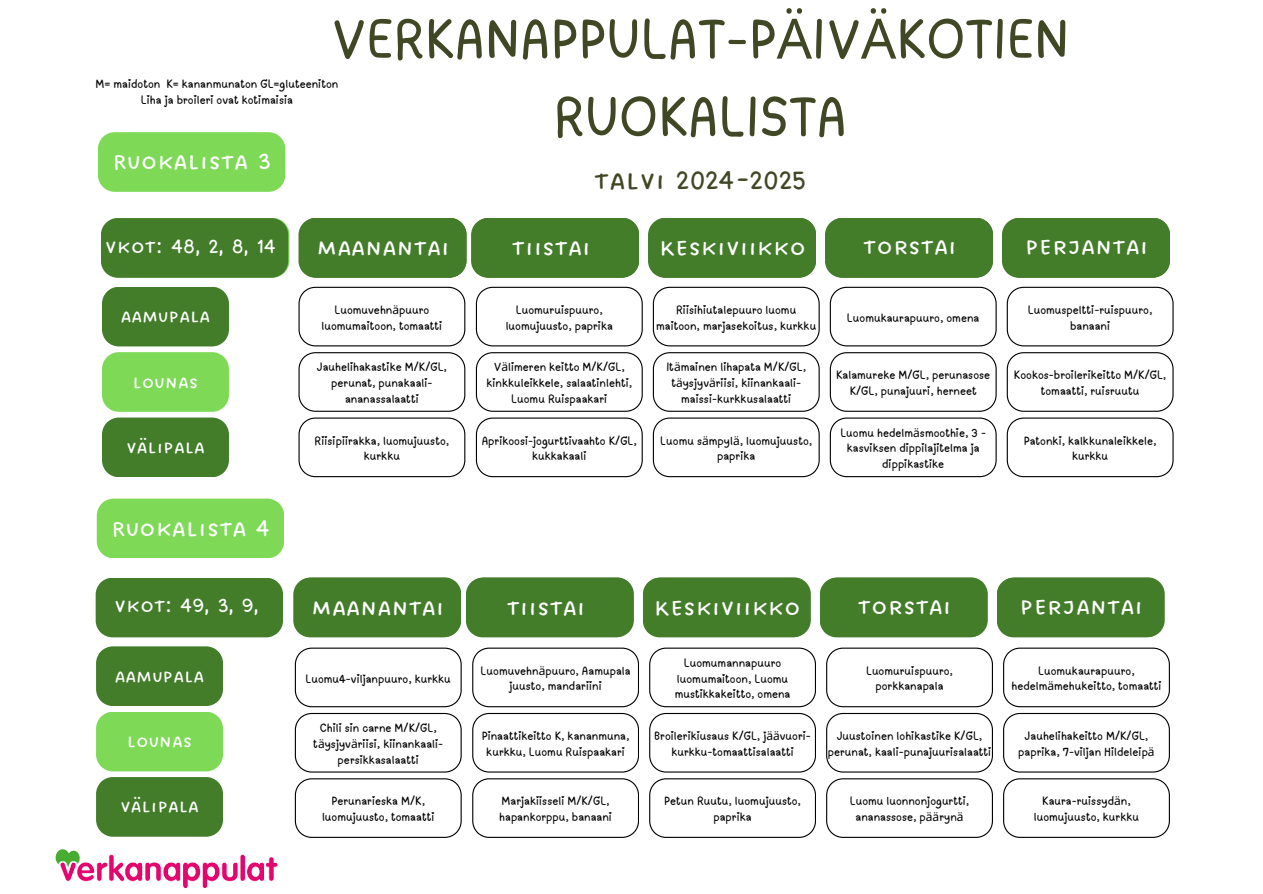
<style>
.page{position:relative;width:1263px;height:894px;background:#fff}
.page>*{position:absolute;margin:0;border:0;box-sizing:border-box;transform-origin:0 0}
.t1{font:55.5px/77.7px "lulu";color:#404725;text-align:center}
.t2{font:36px "DO All Caps Regular";color:#404725}
.t3{font:31.5px "DO All Caps Regular";color:#fff}
.t4{font:27px "DO All Caps Regular";color:#fff}
.t5{font:24px "DO All Caps Regular";color:#fff}
.t6{font:12px/15.8px "lulu";color:#000;text-align:center}
.s1{font-family:"Noto Sans"}
</style>
<div class="page">
<div style="left:102px;top:287px;width:127px;height:59px;background:#437d2a"></div>
<div style="left:102px;top:352px;width:127px;height:59px;background:#7ed957"></div>
<div style="left:102px;top:417px;width:127px;height:60px;background:#437d2a"></div>
<svg style="left:298px;top:287px;width:167px;height:59px"></svg>
<svg style="left:298px;top:352px;width:167px;height:59px"></svg>
<svg style="left:298px;top:417px;width:167px;height:60px"></svg>
<svg style="left:476px;top:287px;width:167px;height:59px"></svg>
<svg style="left:476px;top:352px;width:167px;height:59px"></svg>
<svg style="left:476px;top:417px;width:167px;height:60px"></svg>
<svg style="left:653px;top:287px;width:167px;height:59px"></svg>
<svg style="left:653px;top:352px;width:167px;height:59px"></svg>
<svg style="left:653px;top:417px;width:167px;height:60px"></svg>
<svg style="left:830px;top:287px;width:167px;height:59px"></svg>
<svg style="left:830px;top:352px;width:167px;height:59px"></svg>
<svg style="left:830px;top:417px;width:167px;height:60px"></svg>
<svg style="left:1007px;top:287px;width:166px;height:59px"></svg>
<svg style="left:1007px;top:352px;width:166px;height:59px"></svg>
<svg style="left:1007px;top:417px;width:166px;height:60px"></svg>
<svg style="left:295px;top:647px;width:167px;height:125px"></svg>
<svg style="left:295px;top:778px;width:167px;height:59px"></svg>
<svg style="left:472px;top:647px;width:167px;height:125px"></svg>
<svg style="left:472px;top:778px;width:167px;height:59px"></svg>
<svg style="left:649px;top:647px;width:167px;height:125px"></svg>
<svg style="left:649px;top:778px;width:167px;height:59px"></svg>
<svg style="left:826px;top:647px;width:167px;height:125px"></svg>
<svg style="left:826px;top:778px;width:167px;height:59px"></svg>
<svg style="left:1003px;top:647px;width:167px;height:125px"></svg>
<svg style="left:1003px;top:778px;width:167px;height:59px"></svg>
<div style="left:96px;top:646px;width:127px;height:59px;background:#437d2a"></div>
<svg style="left:96px;top:712px;width:127px;height:124px;background:#6cb14e"></svg>
<div style="left:96px;top:578px;width:187px;height:59px;background:#437d2a"></div>
<div style="left:293px;top:577px;width:341px;height:60px;background:#437d2a"></div>
<div style="left:643px;top:577px;width:168px;height:60px;background:#437d2a"></div>
<div style="left:820px;top:577px;width:168px;height:60px;background:#437d2a"></div>
<div style="left:997px;top:577px;width:168px;height:60px;background:#437d2a"></div>
<div style="left:97px;top:498px;width:187px;height:60px;background:#7ed957"></div>
<img style="left:55px;top:848px;width:223px;height:41px">
<div style="left:101px;top:218px;width:188px;height:60px;background:#437d2a"></div>
<div style="left:298px;top:218px;width:341px;height:60px;background:#437d2a"></div>
<div style="left:648px;top:218px;width:168px;height:60px;background:#437d2a"></div>
<div style="left:825px;top:218px;width:168px;height:60px;background:#437d2a"></div>
<div style="left:1002px;top:218px;width:168px;height:60px;background:#437d2a"></div>
<div style="left:98px;top:132px;width:187px;height:60px;background:#7ed957"></div>
<p class="t1" style="left:331px;top:-7px;width:740px">VERKANAPPULAT-P<span class="s1">Ä</span>IV<span class="s1">Ä</span>KOTIEN<br>RUOKALISTA</p>
<p class="t6" style="left:96px;top:75px;width:244px">M= maidoton K= kananmunaton GL=gluteeniton</p>
<p class="t6" style="left:141px;top:91px;width:154px">Liha ja broileri ovat kotimaisia</p>
<p class="t3" style="left:113px;top:141px;width:159px">Ruokalista 3</p>
<p class="t2" style="left:594px;top:157px;width:213px">talvi 2024-2025</p>
<p class="t3" style="left:59px;top:216px;width:155px">Ruokalista 1</p>
<p class="t3" style="left:253px;top:216px;width:135px">Maanantai</p>
<p class="t3" style="left:600px;top:216px;width:148px">Keskiviikko</p>
<p class="t3" style="left:966px;top:216px;width:125px">perjantai</p>
<p class="t4" style="left:105px;top:229px;width:173px">vkot: 48, 2, 8, 14</p>
<p class="t3" style="left:316px;top:227px;width:135px">Maanantai</p>
<p class="t3" style="left:512px;top:227px;width:80px">tiistai</p>
<p class="t3" style="left:659px;top:227px;width:148px">Keskiviikko</p>
<p class="t3" style="left:863px;top:226px;width:95px">torstai</p>
<p class="t3" style="left:1025px;top:226px;width:125px">perjantai</p>
<h5 class="t3" style="left:119px;top:227px;width:155px">Ruokalista 1</h5>
<p class="t5" style="left:121px;top:301px;width:91px">aamupala</p>
<p class="t5" style="left:133px;top:366px;width:67px">lounas</p>
<p class="t5" style="left:126px;top:431px;width:80px">välipala</p>
<p class="t3" style="left:111px;top:508px;width:160px">Ruokalista 4</p>
<p class="t4" style="left:114px;top:588px;width:146px">vkot: 49, 3, 9,</p>
<p class="t5" style="left:115px;top:660px;width:91px">aamupala</p>
<p class="t5" style="left:127px;top:725px;width:67px">lounas</p>
<p class="t5" style="left:120px;top:790px;width:80px">välipala</p>
<h1 class="t6" style="left:321px;top:300px;width:122px">Luomuvehn<span class="s1">ä</span>puuro luomumaitoon, tomaatti</h1>
<p class="t6" style="left:317px;top:357px;width:132px">Jauhelihakastike M/K/GL, perunat, punakaali&shy;ananassalaatti</p>
<p class="t6" style="left:315px;top:431px;width:136px">Riisipiirakka, luomujuusto, kurkku</p>
<h3 class="t6" style="left:506px;top:300px;width:109px">Luomuruispuuro, luomujuusto, paprika</h3>
<h2 class="t6" style="left:486px;top:357px;width:147px">V<span class="s1">ä</span>limeren keitto M/K/GL, kinkkuleikkele, salaatinlehti,<br>Luomu Ruispaakari</h2>
<h3 class="t6" style="left:482px;top:431px;width:157px">Aprikoosi-jogurttivaahto K/GL, kukkakaali</h3>
<h3 class="t6" style="left:656px;top:300px;width:162px">Riisihiutalepuuro luomu maitoon, marjasekoitus, kurkku</h3>
<h3 class="t6" style="left:666px;top:357px;width:141px">It<span class="s1">ä</span>mainen lihapata M/K/GL, t<span class="s1">ä</span>ysjyv<span class="s1">ä</span>riisi, kiinankaali&shy;maissi-kurkkusalaatti</h3>
<h3 class="t6" style="left:660px;top:431px;width:153px">Luomu s<span class="s1">ä</span>mpyl<span class="s1">ä</span>, luomujuusto, paprika</h3>
<h3 class="t6" style="left:847px;top:308px;width:134px">Luomukaurapuuro, omena</h3>
<h3 class="t6" style="left:836px;top:365px;width:156px">Kalamureke M/GL, perunasose<br>K/GL, punajuuri, herneet</h3>
<h3 class="t6" style="left:840px;top:423px;width:147px">Luomu hedelm<span class="s1">ä</span>smoothie, 3 - kasviksen dippilajitelma ja dippikastike</h3>
<h3 class="t6" style="left:1028px;top:300px;width:126px">Luomuspeltti-ruispuuro, banaani</h3>
<h3 class="t6" style="left:1014px;top:365px;width:154px">Kookos-broilerikeitto M/K/GL, tomaatti, ruisruutu</h3>
<h3 class="t6" style="left:1024px;top:431px;width:134px">Patonki, kalkkunaleikkele, kurkku</h3>
<p class="t3" style="left:311px;top:586px;width:135px">Maanantai</p>
<p class="t3" style="left:507px;top:587px;width:80px">tiistai</p>
<h3 class="t3" style="left:654px;top:586px;width:148px">Keskiviikko</h3>
<h4 class="t3" style="left:858px;top:586px;width:95px">torstai</h4>
<h5 class="t3" style="left:1019px;top:586px;width:125px">perjantai</h5>
<h3 class="t6" style="left:306px;top:668px;width:147px">Luomu4-viljanpuuro, kurkku</h3>
<h3 class="t6" style="left:313px;top:718px;width:131px">Chili sin carne M/K/GL, t<span class="s1">ä</span>ysjyv<span class="s1">ä</span>riisi, kiinankaali&shy;persikkasalaatti</h3>
<h3 class="t6" style="left:322px;top:791px;width:114px">Perunarieska M/K, luomujuusto, tomaatti</h3>
<h3 class="t6" style="left:481px;top:660px;width:152px">Luomuvehn<span class="s1">ä</span>puuro, Aamupala juusto, mandariini</h3>
<h3 class="t6" style="left:482px;top:726px;width:149px">Pinaattikeitto K, kananmuna, kurkku, Luomu Ruispaakari</h3>
<h3 class="t6" style="left:499px;top:791px;width:114px;text-align:left">Marjakiisseli M/K/GL, hapankorppu, banaani</h3>
<h3 class="t6" style="left:675px;top:653px;width:117px">Luomumannapuuro luomumaitoon, Luomu mustikkakeitto, omena</h3>
<h4 class="t6" style="left:654px;top:726px;width:158px">Broilerikiusaus K/GL, j<span class="s1">ää</span>vuori&shy;kurkku-tomaattisalaatti</h4>
<h5 class="t6" style="left:664px;top:791px;width:138px">Petun Ruutu, luomujuusto, paprika</h5>
<h5 class="t6" style="left:866px;top:660px;width:88px">Luomuruispuuro, porkkanapala</h5>
<h5 class="t6" style="left:828px;top:726px;width:165px">Juustoinen lohikastike K/GL, perunat, kaali-punajuurisalaatti</h5>
<p class="t6" style="left:850px;top:791px;width:121px">Luomu luonnonjogurtti, ananassose, p<span class="s1">ää</span>ryn<span class="s1">ä</span></p>
<p class="t6" style="left:1011px;top:660px;width:152px">Luomukaurapuuro, hedelm<span class="s1">ä</span>mehukeitto, tomaatti</p>
<p class="t6" style="left:1018px;top:726px;width:138px">Jauhelihakeitto M/K/GL, paprika, 7-viljan Hildeleip<span class="s1">ä</span></p>
<p class="t6" style="left:1034px;top:791px;width:107px">Kaura-ruissyd<span class="s1">ä</span>n, luomujuusto, kurkku</p>
</div>
